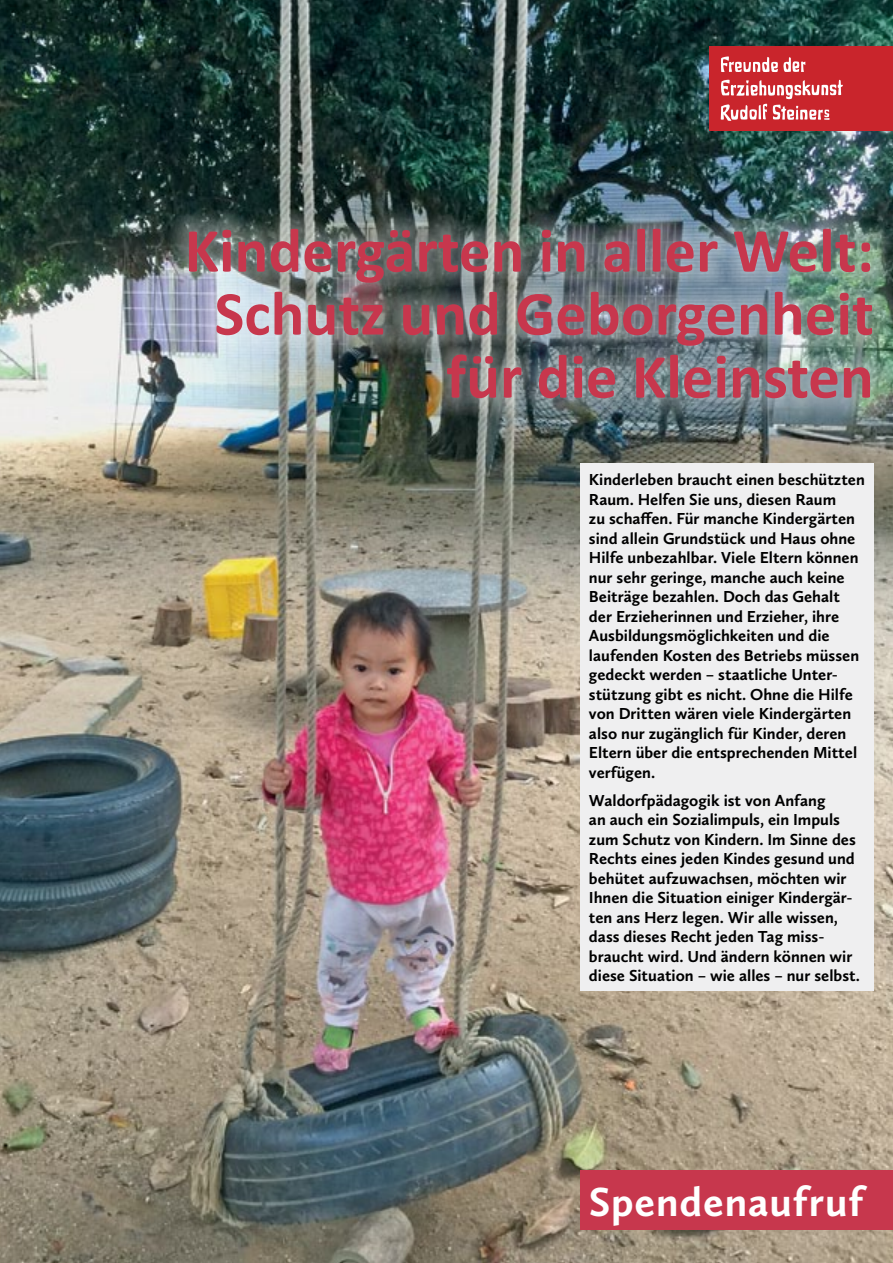
<style>
.page{position:relative;width:893px;height:1263px;background:#fff}
.page>*{position:absolute;margin:0;border:0;box-sizing:border-box;transform-origin:0 0}
.t1{font:700 63px/63px "Calibri";color:#c7374d;text-align:right}
.t2{font:700 42px "Calluna Sans";letter-spacing:.02em;color:#fff}
.t3{font:700 16.5px/19.5px "Calluna Sans";color:#000}
</style>
<div class="page">
<img style="left:0;top:0;width:893px;height:1263px">
<div style="left:167px;top:209px;width:726px;height:210px;background:#fff;opacity:.7"></div>
<div style="left:580px;top:463px;width:294px;height:527px;background:#efeff0"></div>
<div style="left:710px;top:46px;width:183px;height:85px;background:#c9252c"></div>
<svg style="left:721px;top:56px;width:84px;height:16px"></svg>
<svg style="left:721px;top:80px;width:122px;height:41px"></svg>
<div style="left:580px;top:1170px;width:313px;height:60px;background:#c7374d"></div>
<h1 class="t1" style="left:185px;top:219px;width:691px">Kindergärten in aller Welt:<br>Schutz und Geborgenheit für die Kleinsten</h1>
<p class="t3" style="left:589px;top:469px;width:277px">Kinderleben braucht einen beschützten Raum. Helfen Sie uns, diesen Raum<br>zu schaffen. Für manche Kindergärten sind allein Grundstück und Haus ohne Hilfe unbezahlbar. Viele Eltern können nur sehr geringe, manche auch keine Beiträge bezahlen. Doch das Gehalt der Erzieherinnen und Erzieher, ihre Ausbildungsmöglichkeiten und die laufenden Kosten des Betriebs müssen gedeckt werden – staatliche Unter&shy;stützung gibt es nicht. Ohne die Hilfe von Dritten wären viele Kindergärten also nur zugänglich für Kinder, deren Eltern über die entsprechenden Mittel verfügen.</p>
<p class="t3" style="left:589px;top:790px;width:272px">Waldorfpädagogik ist von Anfang<br>an auch ein Sozialimpuls, ein Impuls zum Schutz von Kindern. Im Sinne des Rechts eines jeden Kindes gesund und behütet aufzuwachsen, möchten wir Ihnen die Situation einiger Kindergär&shy;ten ans Herz legen. Wir alle wissen, dass dieses Recht jeden Tag miss&shy;braucht wird. Und ändern können wir diese Situation – wie alles – nur selbst.</p>
<h2 class="t2" style="left:589px;top:1176px;width:276px">Spendenaufruf</h2>
</div>
